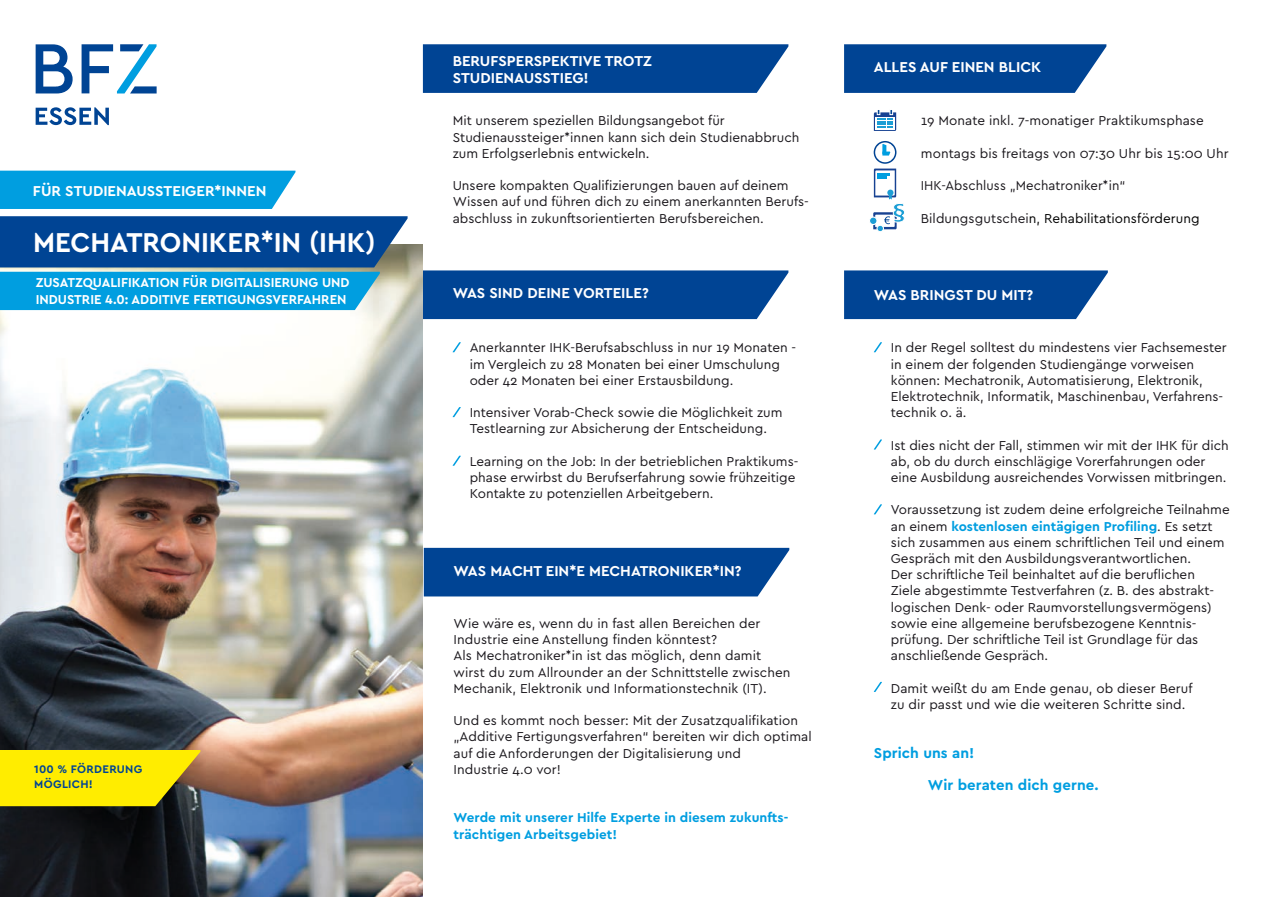
<style>
.page{position:relative;width:1267px;height:897px;background:#fff}
.page>*{position:absolute;margin:0;border:0;box-sizing:border-box;transform-origin:0 0}
.Bodytype_kleiner_Ein{font:700 28.5px "Cera Pro";color:#fff}
.Bodytype_kleiner_Ein-2{font:700 15px/17.2px "Cera Pro";color:#fff}
.Bodytype_9p{font:700 15px "Cera Pro";letter-spacing:.005em;color:#009ee0}
.Bodytype_Aufzählung{font:13.5px/16.2px "Cera Pro";color:#1a171c}
.Bodytype_9p-2{font:13.5px/16.2px "Cera Pro";letter-spacing:.005em;color:#1a171c}
.Head_Bodytype{font:13.5px/16.2px "Cera Pro";color:#1a171c}
.Bodytype{font:13.5px/16.2px "Cera Pro";color:#1a171c}
.text{font:700 13.5px/16.2px "Cera Pro";color:#fff}
.Bodytype_9p-3{font:700 13.5px/16.2px "Cera Pro";letter-spacing:.005em;color:#009ee0}
.Bodytype_9p-4{font:13.5px "Cera Pro";letter-spacing:.005em;color:#000}
.t1{font:700 11.55px "Cera Pro";letter-spacing:.03em;color:#004494}
.s1{color:#1a171c}
.s2{font-weight:700;color:#009ee0}
</style>
<div class="page">
<svg style="left:36px;top:44px;width:37px;height:49px"></svg>
<svg style="left:82px;top:44px;width:75px;height:49px"></svg>
<svg style="left:36px;top:107px;width:73px;height:18px"></svg>
<div style="left:0;top:171px;width:295px;height:38px;background:#009ee0"></div>
<svg style="left:423px;top:44px;width:365px;height:49px;background:#0c4c99"></svg>
<svg style="left:844px;top:44px;width:262px;height:49px;background:#104f9a"></svg>
<svg style="left:873px;top:110px;width:23px;height:21px"></svg>
<svg style="left:873px;top:141px;width:23px;height:23px"></svg>
<div style="left:875px;top:142px;width:20px;height:20px;background:#fff;border-radius:50%"></div>
<svg style="left:882px;top:144px;width:8px;height:11px"></svg>
<div style="left:877px;top:225px;width:6px;height:7px;background:#1c9ed5;border-radius:50%"></div>
<div style="left:876px;top:225px;width:8px;height:7px;border:1px solid #fff;border-radius:50%"></div>
<svg style="left:869px;top:217px;width:8px;height:7px"></svg>
<div style="left:868px;top:216px;width:9px;height:9px;border:1px solid #fff;border-radius:50%"></div>
<svg style="left:873px;top:168px;width:32px;height:61px"></svg>
<div style="left:424px;top:547px;width:365px;height:49px;background:#004494"></div>
<div style="left:423px;top:270px;width:365px;height:49px;background:#004494"></div>
<svg style="left:452px;top:342px;width:9px;height:10px"></svg>
<svg style="left:452px;top:407px;width:9px;height:10px"></svg>
<svg style="left:453px;top:455px;width:8px;height:10px"></svg>
<img style="left:0;top:245px;width:423px;height:651px">
<svg style="left:0;top:216px;width:407px;height:94px;background:#1673b3"></svg>
<svg style="left:844px;top:270px;width:263px;height:49px;background:#104f9a"></svg>
<svg style="left:874px;top:342px;width:7px;height:10px"></svg>
<svg style="left:874px;top:439px;width:7px;height:10px"></svg>
<svg style="left:874px;top:504px;width:7px;height:10px"></svg>
<svg style="left:874px;top:681px;width:7px;height:10px"></svg>
<svg style="left:0;top:749px;width:200px;height:57px;background:#e9d807"></svg>
<p class="Bodytype_kleiner_Ein-2" style="left:33px;top:182px;width:235px">FÜR STUDIENAUSSTEIGER*INNEN</p>
<p class="Bodytype_kleiner_Ein" style="left:33px;top:223px;width:344px">MECHATRONIKER*IN (IHK)</p>
<p class="text" style="left:36px;top:274px;width:315px">ZUSATZQUALIFIKATION FÜR DIGITALISIERUNG UND<br>INDUSTRIE 4.0: ADDITIVE FERTIGUNGSVERFAHREN</p>
<p class="t1" style="left:34px;top:761px;width:110px">100 % FÖRDERUNG</p>
<p class="t1" style="left:34px;top:776px;width:60px">MÖGLICH!</p>
<p class="Bodytype_kleiner_Ein-2" style="left:452px;top:52px;width:201px">BERUFSPERSPEKTIVE TROTZ<br>STUDIENAUSSTIEG!</p>
<p class="Bodytype_kleiner_Ein-2" style="left:873px;top:58px;width:169px">ALLES AUF EINEN BLICK</p>
<p class="Bodytype_9p-2" style="left:920px;top:112px;width:284px">19 Monate inkl. 7-monatiger Praktikumsphase</p>
<p class="Bodytype_9p-2" style="left:920px;top:144px;width:309px">montags bis freitags von 07:30 Uhr bis 15:00 Uhr</p>
<p class="Bodytype_9p-2" style="left:920px;top:177px;width:206px">IHK-Abschluss „Mechatroniker*in“</p>
<p class="Bodytype_9p-4" style="left:920px;top:209px;width:280px"><span class="s1">Bildungsgutschei</span>n, Rehabilitationsförderung</p>
<p class="Bodytype" style="left:452px;top:112px;width:348px">Mit unserem speziellen Bildungsangebot für<br>Studienaussteiger*innen kann sich dein Studienabbruch zum Erfolgserlebnis entwickeln.</p>
<p class="Head_Bodytype" style="left:452px;top:177px;width:358px">Unsere kompakten Qualifizierungen bauen auf deinem<br>Wissen auf und führen dich zu einem anerkannten Berufs&shy;abschluss in zukunftsorientierten Berufsbereichen.</p>
<p class="Bodytype_kleiner_Ein-2" style="left:452px;top:284px;width:198px">WAS SIND DEINE VORTEILE?</p>
<p class="Bodytype_Aufzählung" style="left:469px;top:339px;width:328px">Anerkannter IHK-Berufsabschluss in nur 19 Monaten - im Vergleich zu 28 Monaten bei einer Umschulung oder 42 Monaten bei einer Erstausbildung.</p>
<p class="Bodytype_Aufzählung" style="left:469px;top:404px;width:314px">Intensiver Vorab-Check sowie die Möglichkeit zum<br>Testlearning zur Absicherung der Entscheidung.</p>
<p class="Bodytype_Aufzählung" style="left:469px;top:452px;width:330px">Learning on the Job: In der betrieblichen Praktikums&shy;phase erwirbst du Berufserfahrung sowie frühzeitige<br>Kontakte zu potenziellen Arbeitgebern.</p>
<p class="Bodytype_kleiner_Ein-2" style="left:453px;top:561px;width:289px">WAS MACHT EIN*E MECHATRONIKER*IN?</p>
<p class="Bodytype_9p-2" style="left:453px;top:614px;width:338px">Wie wäre es, wenn du in fast allen Bereichen der Industrie eine Anstellung finden könntest?<br>Als Mechatroniker*in ist das möglich, denn damit wirst du zum Allrounder an der Schnittstelle zwischen Mechanik, Elektronik und Informationstechnik (IT).</p>
<p class="Bodytype_9p-2" style="left:453px;top:711px;width:359px">Und es kommt noch besser: Mit der Zusatzqualifikation „Additive Fertigungsverfahren“ bereiten wir dich optimal auf die Anforderungen der Digitalisierung und<br>Industrie 4.0 vor!</p>
<p class="Bodytype_9p-3" style="left:453px;top:809px;width:336px">Werde mit unserer Hilfe Experte in diesem zukunfts&shy;trächtigen Arbeitsgebiet!</p>
<p class="Bodytype_kleiner_Ein-2" style="left:873px;top:285px;width:161px">WAS BRINGST DU MIT?</p>
<p class="Bodytype_Aufzählung" style="left:890px;top:339px;width:337px">In der Regel solltest du mindestens vier Fachsemester in einem der folgenden Studiengänge vorweisen können: Mechatronik, Automatisierung, Elektronik, Elektrotechnik, Informatik, Maschinenbau, Verfahrens&shy;technik o. ä.</p>
<p class="Bodytype_Aufzählung" style="left:890px;top:436px;width:339px">Ist dies nicht der Fall, stimmen wir mit der IHK für dich ab, ob du durch einschlägige Vorerfahrungen oder eine Ausbildung ausreichendes Vorwissen mitbringen.</p>
<p class="Bodytype_Aufzählung" style="left:890px;top:501px;width:340px">Voraussetzung ist zudem deine erfolgreiche Teilnahme an einem <span class="s2">kostenlosen eintägigen Profiling</span>. Es setzt sich zusammen aus einem schriftlichen Teil und einem Gespräch mit den Ausbildungsverantwortlichen.<br>Der schriftliche Teil beinhaltet auf die beruflichen<br>Ziele abgestimmte Testverfahren (z. B. des abstrakt&shy;logischen Denk- oder Raumvorstellungsvermögens) sowie eine allgemeine berufsbezogene Kenntnis&shy;prüfung. Der schriftliche Teil ist Grundlage für das anschließende Gespräch.</p>
<p class="Bodytype_Aufzählung" style="left:890px;top:679px;width:303px">Damit weißt du am Ende genau, ob dieser Beruf zu dir passt und wie die weiteren Schritte sind.</p>
<p class="Bodytype_9p" style="left:873px;top:742px;width:102px">Sprich uns an!</p>
<p class="Bodytype_9p" style="left:927px;top:774px;width:172px">Wir beraten dich gerne.</p>
</div>
